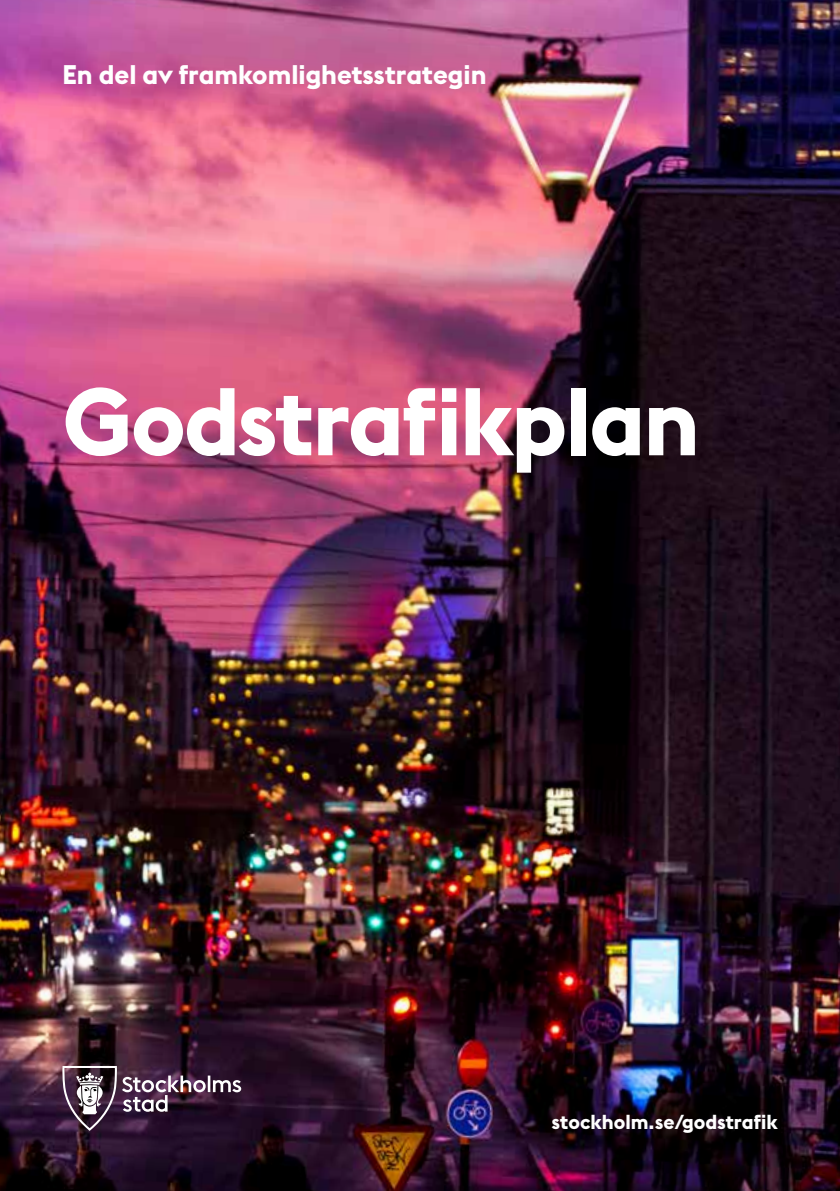
<style>
.page{position:relative;width:840px;height:1191px;background:#fff}
.page>*{position:absolute;margin:0;border:0;box-sizing:border-box;transform-origin:0 0}
.t1{font:700 94.4px "Stockholm Type";letter-spacing:-.02em;color:#fff}
.t2{font:700 26.6px "Stockholm Type";color:#fff}
.t3{font:700 20px "Stockholm Type";color:#fff}
</style>
<div class="page">
<img style="left:0;top:0;width:839px;height:1191px">
<svg style="left:62px;top:1066px;width:179px;height:64px;background:#553f55"></svg>
<p class="t2" style="left:62px;top:56px;width:425px">En del av framkomlighetsstrategin</p>
<h1 class="t1" style="left:62px;top:354px;width:638px">Godstrafikplan</h1>
<p class="t3" style="left:551px;top:1107px;width:227px">stockholm.se/godstrafik</p>
</div>
